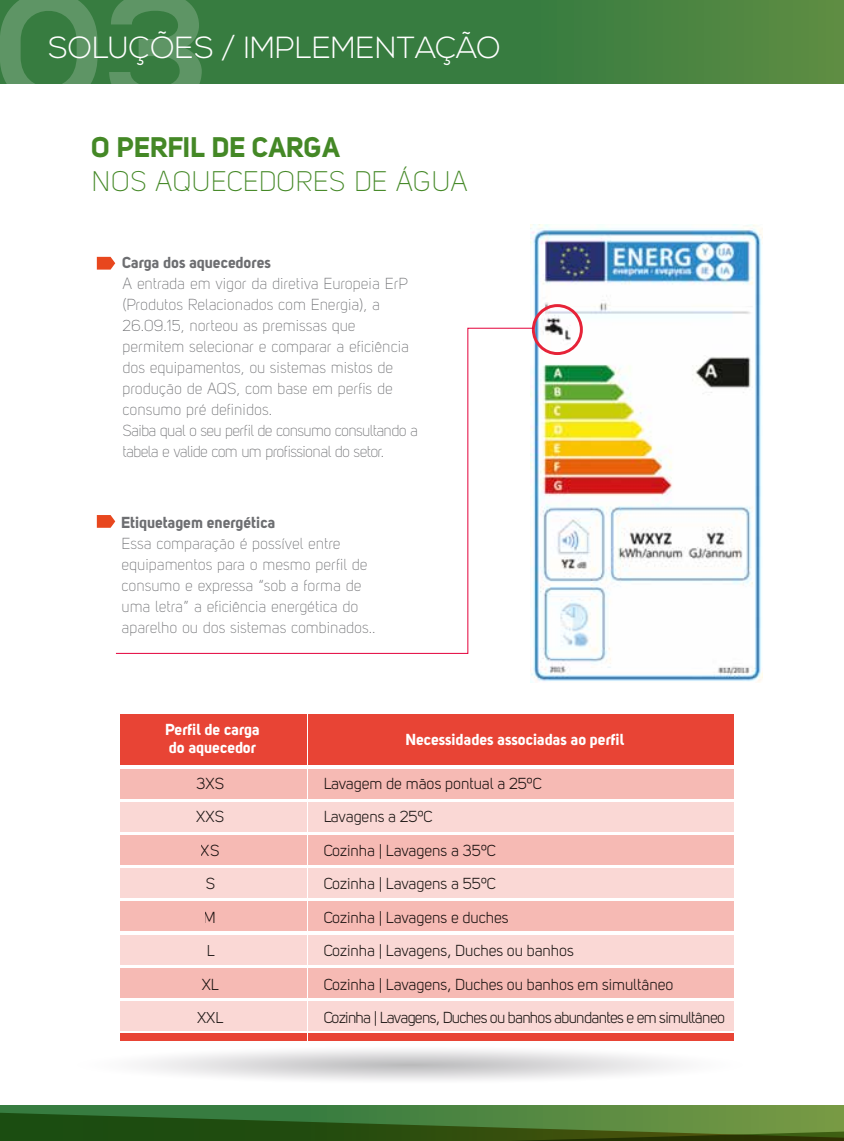
<style>
.page{position:relative;width:844px;height:1141px;background:#fff}
.page>*{position:absolute;margin:0;border:0;box-sizing:border-box;transform-origin:0 0}
.t1{font:700 159.08px "Nexa";color:#fff}
.t2{font:300 30.62px "Nexa";color:#fff}
.t3{font:28px "Uni Sans Light";color:#448826}
.t4{font:28px "Uni Sans Bold";color:#448826}
.t5{font:15.75px/21px "Uni Sans Light";color:#6d6e71}
.t6{font:15.75px/33.6px "Uni Sans Book";color:#1d1d1b;text-align:center}
.t7{font:15.75px/17.5px "Uni Sans Bold";color:#fff}
.t8{font:15.75px "Uni Sans Bold";color:#6d6e71}
</style>
<div class="page">
<svg style="left:75px;top:1045px;width:668px;height:39px"></svg>
<svg style="left:0;top:1105px;width:843px;height:36px;background:#3f6c2a"></svg>
<div style="left:0;top:0;width:843px;height:84px;background:linear-gradient(to right,#2e783f,#4f8642)"></div>
<svg style="left:97px;top:257px;width:18px;height:13px"></svg>
<svg style="left:97px;top:515px;width:18px;height:13px"></svg>
<img style="left:530px;top:225px;width:232px;height:457px">
<div style="left:531px;top:304px;width:51px;height:51px;border:3px solid #e62338;border-radius:50%"></div>
<svg style="left:115px;top:327px;width:419px;height:327px"></svg>
<div style="left:120px;top:714px;width:186px;height:51px;background:#e84435"></div>
<div style="left:308px;top:714px;width:425px;height:51px;background:#e84435"></div>
<div style="left:120px;top:1033px;width:186px;height:8px;background:#e84435"></div>
<div style="left:308px;top:1033px;width:425px;height:8px;background:#e84435"></div>
<div style="left:120px;top:769px;width:186px;height:29px;background:#f6bab4"></div>
<div style="left:308px;top:769px;width:425px;height:29px;background:#f6bab4"></div>
<div style="left:120px;top:802px;width:186px;height:30px;background:#fad8d5"></div>
<div style="left:308px;top:802px;width:425px;height:30px;background:#fad8d5"></div>
<div style="left:120px;top:835px;width:186px;height:30px;background:#f6bab4"></div>
<div style="left:308px;top:835px;width:425px;height:30px;background:#f6bab4"></div>
<div style="left:120px;top:868px;width:186px;height:30px;background:#fad8d5"></div>
<div style="left:308px;top:868px;width:425px;height:30px;background:#fad8d5"></div>
<div style="left:120px;top:901px;width:186px;height:30px;background:#f6bab4"></div>
<div style="left:308px;top:901px;width:425px;height:30px;background:#f6bab4"></div>
<div style="left:120px;top:935px;width:186px;height:29px;background:#fad8d5"></div>
<div style="left:308px;top:935px;width:425px;height:29px;background:#fad8d5"></div>
<div style="left:120px;top:968px;width:186px;height:30px;background:#f6bab4"></div>
<div style="left:308px;top:968px;width:425px;height:30px;background:#f6bab4"></div>
<div style="left:120px;top:1001px;width:186px;height:30px;background:#fad8d5"></div>
<div style="left:308px;top:1001px;width:425px;height:30px;background:#fad8d5"></div>
<h1 class="t1" style="left:-5px;top:-42px;width:218px">03</h1>
<h2 class="t2" style="left:48px;top:30px;width:454px">SOLUÇÕES / IMPLEMENTAÇÃO</h2>
<h3 class="t4" style="left:92px;top:130px;width:250px">O PERFIL DE CARGA</h3>
<h3 class="t3" style="left:92px;top:165px;width:378px">NOS AQUECEDORES DE ÁGUA</h3>
<p class="t8" style="left:122px;top:252px;width:150px">Carga dos aquecedores</p>
<p class="t5" style="left:122px;top:273px;width:297px">A entrada em vigor da diretiva Europeia ErP (Produtos Relacionados com Energia), a 26.09.15, norteou as premissas que permitem selecionar e comparar a eficiência dos equipamentos, ou sistemas mistos de produção de AQS, com base em perfis de consumo pré definidos.<br>Saiba qual o seu perfil de consumo consultando a tabela e valide com um profissional do setor.</p>
<p class="t8" style="left:121px;top:513px;width:156px">Etiquetagem energética</p>
<p class="t5" style="left:121px;top:533px;width:255px">Essa comparação é possível entre equipamentos para o mesmo perfil de consumo e expressa “sob a forma de uma letra” a eficiência energética do aparelho ou dos sistemas combinados..</p>
<p class="t7" style="left:165px;top:720px;width:96px">Perfil de carga do aquecedor</p>
<p class="t6" style="left:196px;top:766px;width:29px">3XS<br>XXS<br>XS<br>S<br>M<br>L<br>XL<br>XXL</p>
<p class="t6" style="left:323px;top:766px;width:403px;text-align:left">Lavagem de mãos pontual a 25ºC<br>Lavagens a 25ºC<br>Cozinha | Lavagens a 35ºC<br>Cozinha | Lavagens a 55ºC<br>Cozinha | Lavagens e duches<br>Cozinha | Lavagens, Duches ou banhos<br>Cozinha | Lavagens, Duches ou banhos em simultâneo Cozinha | Lavagens, Duches ou banhos abundantes e em simultâneo</p>
<p class="t7" style="left:405px;top:730px;width:220px">Necessidades associadas ao perfil</p>
</div>
